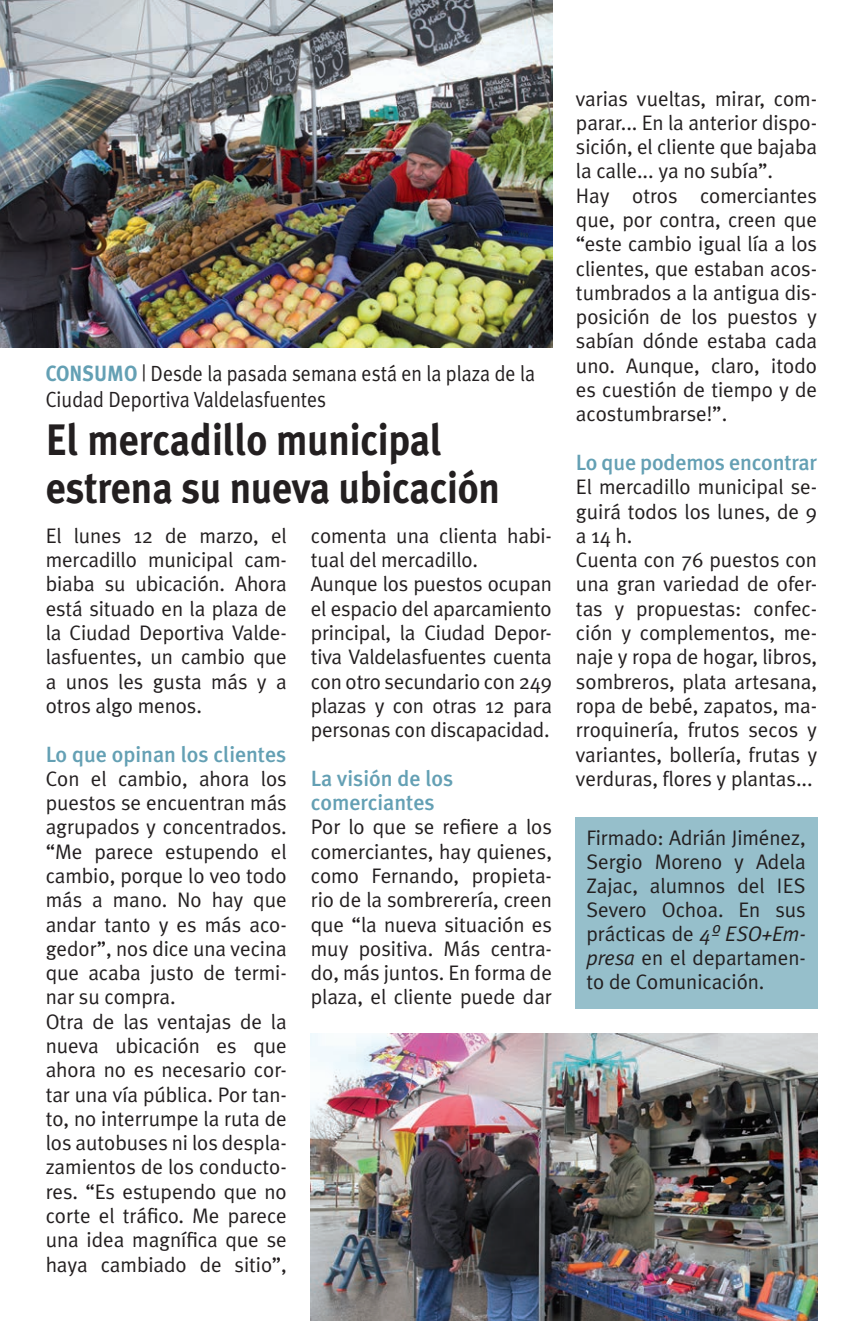
<style>
.page{position:relative;width:845px;height:1321px;background:#fff}
.page>*{position:absolute;margin:0;border:0;box-sizing:border-box;transform-origin:0 0}
.t1{font:700 44px/48px "Meta Plus";letter-spacing:-.005em;color:#231f20;scale:.9 1}
.t2{font:22px/26.4px "Meta Plus Normal";color:#231f20;scale:.9 1}
.t3{font:500 22px/24.2px "Meta Plus";letter-spacing:-.005em;color:#64a0b4}
.t4{font:21px/24.2px "Meta Plus Normal";letter-spacing:-.005em;color:#231f20}
.s1{font-family:"Meta Plus";font-weight:700;color:#64a0b4}
.s2{font-style:italic}
</style>
<div class="page">
<img style="left:0;top:0;width:552px;height:348px">
<img style="left:310px;top:1033px;width:507px;height:287px">
<div style="left:575px;top:817px;width:242px;height:191px;background:#96bfcb"></div>
<p class="t2" style="left:46px;top:359px;width:545px"><span class="s1">CONSUMO</span> | Desde la pasada semana está en la plaza de la<br>Ciudad Deportiva Valdelasfuentes</p>
<h1 class="t1" style="left:46px;top:416px;width:506px">El mercadillo municipal estrena su nueva ubicación</h1>
<p class="t4" style="left:46px;top:523px;width:243px;text-align:justify">El lunes 12 de marzo, el mercadillo municipal cam&shy;biaba su ubicación. Ahora está situado en la plaza de la Ciudad Deportiva Valde&shy;lasfuentes, un cambio que a unos les gusta más y a otros algo menos.</p>
<p class="t3" style="left:46px;top:741px;width:242px">Lo que opinan los clientes</p>
<p class="t4" style="left:46px;top:766px;width:243px">Con el cambio, ahora los puestos se encuentran más agrupados y concentrados. “Me parece estupendo el cambio, porque lo veo todo más a mano. No hay que andar tanto y es más aco&shy;gedor”, nos dice una vecina que acaba justo de termi&shy;nar su compra.<br>Otra de las ventajas de la nueva ubicación es que ahora no es necesario cor&shy;tar una vía pública. Por tan&shy;to, no interrumpe la ruta de los autobuses ni los despla&shy;zamientos de los conducto&shy;res. “Es estupendo que no corte el tráfico. Me parece una idea magnífica que se haya cambiado de sitio”,</p>
<p class="t4" style="left:311px;top:523px;width:243px">comenta una clienta habi&shy;tual del mercadillo.<br>Aunque los puestos ocupan el espacio del aparcamiento principal, la Ciudad Depor&shy;tiva Valdelasfuentes cuenta con otro secundario con 249 plazas y con otras 12 para personas con discapacidad.</p>
<p class="t3" style="left:311px;top:765px;width:144px">La visión de los comerciantes</p>
<p class="t4" style="left:311px;top:814px;width:243px;text-align:justify">Por lo que se refiere a los comerciantes, hay quienes, como Fernando, propieta&shy;rio de la sombrerería, creen que “la nueva situación es muy positiva. Más centra&shy;do, más juntos. En forma de plaza, el cliente puede dar</p>
<p class="t4" style="left:576px;top:86px;width:243px">varias vueltas, mirar, com&shy;parar... En la anterior dispo&shy;sición, el cliente que bajaba la calle... ya no subía”.<br>Hay otros comerciantes que, por contra, creen que “este cambio igual lía a los clientes, que estaban acos&shy;tumbrados a la antigua dis&shy;posición de los puestos y sabían dónde estaba cada uno. Aunque, claro, ¡todo es cuestión de tiempo y de acostumbrarse!”.</p>
<p class="t3" style="left:576px;top:450px;width:243px">Lo que podemos encontrar</p>
<p class="t4" style="left:576px;top:474px;width:243px">El mercadillo municipal se&shy;guirá todos los lunes, de 9 a 14 h.<br>Cuenta con 76 puestos con una gran variedad de ofer&shy;tas y propuestas: confec&shy;ción y complementos, me&shy;naje y ropa de hogar, libros, sombreros, plata artesana, ropa de bebé, zapatos, ma&shy;rroquinería, frutos secos y variantes, bollería, frutas y verduras, flores y plantas...</p>
<p class="t4" style="left:586px;top:825px;width:221px;text-align:justify">Firmado: Adrián Jiménez, Sergio Moreno y Adela Zajac, alumnos del IES Severo Ochoa. En sus prácticas de <span class="s2">4º ESO+Em&shy;presa</span> en el departamen&shy;to de Comunicación.</p>
</div>
